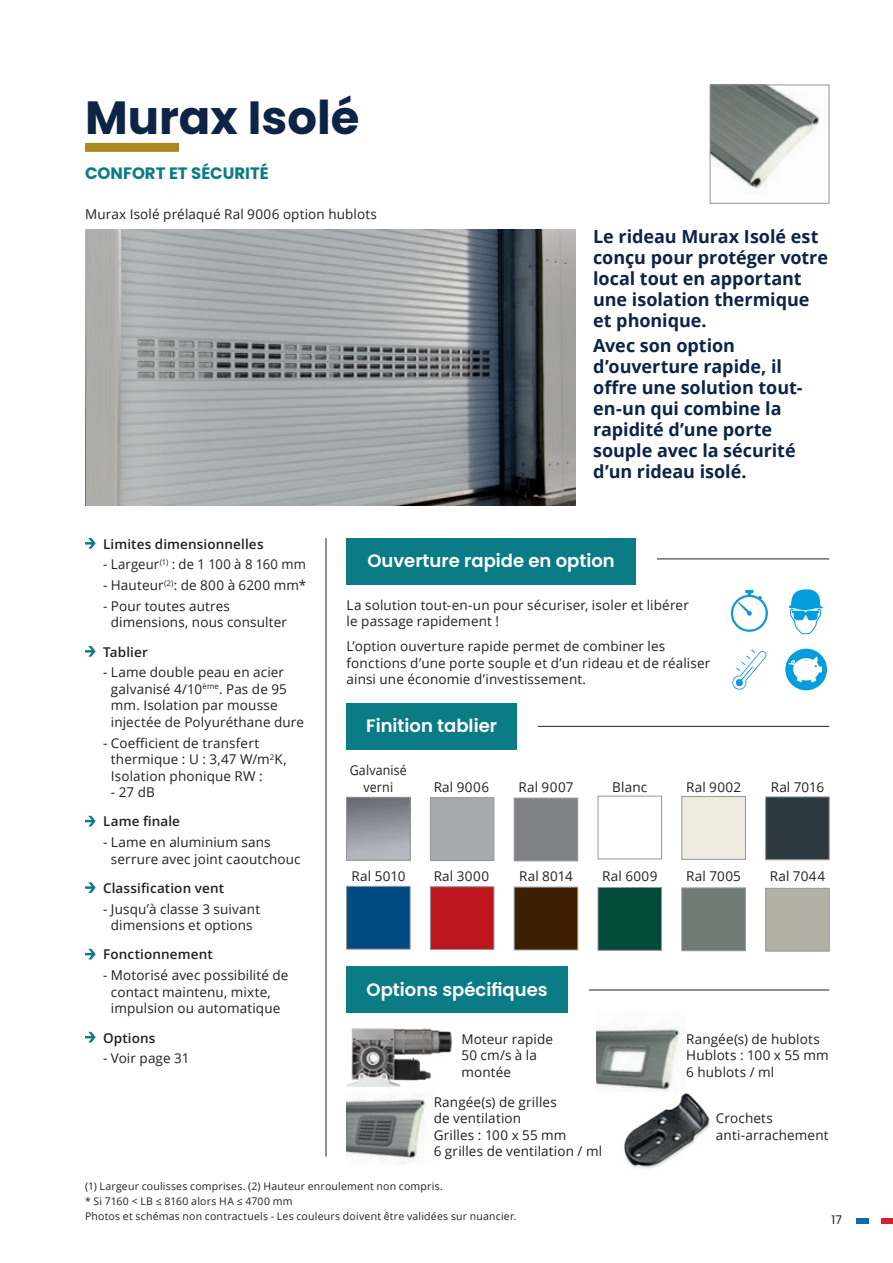
<style>
.page{position:relative;width:893px;height:1263px;background:#fff}
.page>*{position:absolute;margin:0;border:0;box-sizing:border-box;transform-origin:0 0}
.t1{font:700 46.5px "Poppins";color:#0d2447}
.t2{font:700 18px/21px "Open Sans";letter-spacing:-.005em;color:#0d2447}
.t3{font:600 18px "Poppins";color:#fff}
.t4{font:700 16.5px "Poppins";color:#0b7b85}
.t5{font:13.5px/16.5px "Open Sans";letter-spacing:.01em;color:#231f20}
.t6{font:600 13.5px "Open Sans";letter-spacing:.01em;color:#231f20}
.t7{font:13.5px/16.5px "Open Sans";letter-spacing:.01em;color:#231f20;text-align:center;scale:.92 1}
.t8{font:12px "Poppins";color:#231f20}
.t9{font:10.5px/15px "Open Sans";letter-spacing:.02em;color:#231f20}
</style>
<div class="page">
<div style="left:881px;top:1218px;width:12px;height:6px;background:#db1e2e"></div>
<div style="left:856px;top:1218px;width:12px;height:6px;background:#0f6aab"></div>
<svg style="left:85px;top:538px;width:11px;height:11px"></svg>
<svg style="left:85px;top:646px;width:11px;height:11px"></svg>
<svg style="left:85px;top:816px;width:11px;height:10px"></svg>
<svg style="left:85px;top:882px;width:11px;height:11px"></svg>
<svg style="left:85px;top:949px;width:11px;height:10px"></svg>
<svg style="left:85px;top:1032px;width:11px;height:10px"></svg>
<img style="left:86px;top:230px;width:489px;height:275px">
<svg style="left:731px;top:649px;width:36px;height:41px"></svg>
<svg style="left:789px;top:589px;width:34px;height:46px"></svg>
<div style="left:731px;top:595px;width:37px;height:37px;border:2px solid #1698d6;border-radius:50%"></div>
<svg style="left:738px;top:590px;width:24px;height:26px"></svg>
<hr style="left:326px;top:538px;width:1px;height:618px;background:#231f20">
<div style="left:347px;top:538px;width:289px;height:46px;background:#0b7b85"></div>
<hr style="left:657px;top:559px;width:172px;height:1px;background:#231f20">
<div style="left:347px;top:703px;width:170px;height:46px;background:#0b7b85"></div>
<hr style="left:538px;top:726px;width:291px;height:1px;background:#231f20">
<img style="left:348px;top:799px;width:60px;height:59px">
<div style="left:346px;top:797px;width:64px;height:63px;border:1px solid #939598"></div>
<div style="left:598px;top:796px;width:64px;height:63px;background:#fff;border:1px solid #939598"></div>
<div style="left:346px;top:886px;width:64px;height:63px;background:#004b82;border:1px solid #939598"></div>
<div style="left:598px;top:887px;width:64px;height:63px;background:#004b39;border:1px solid #939598"></div>
<div style="left:430px;top:797px;width:64px;height:64px;background:#a8a9ad;border:1px solid #939598"></div>
<div style="left:682px;top:796px;width:64px;height:63px;background:#efebe1;border:1px solid #939598"></div>
<div style="left:430px;top:886px;width:64px;height:64px;background:#bc151c;border:1px solid #939598"></div>
<div style="left:682px;top:888px;width:64px;height:63px;background:#707b76;border:1px solid #939598"></div>
<div style="left:514px;top:798px;width:64px;height:63px;background:#808285;border:1px solid #939598"></div>
<div style="left:765px;top:797px;width:64px;height:63px;background:#2d393f;border:1px solid #939598"></div>
<div style="left:514px;top:887px;width:64px;height:63px;background:#3b1f00;border:1px solid #939598"></div>
<div style="left:765px;top:888px;width:64px;height:63px;background:#b2b1a4;border:1px solid #939598"></div>
<div style="left:347px;top:967px;width:221px;height:46px;background:#0b7b85"></div>
<hr style="left:589px;top:990px;width:240px;height:1px;background:#231f20">
<img style="left:596px;top:1026px;width:84px;height:61px">
<img style="left:347px;top:1097px;width:79px;height:67px">
<img style="left:618px;top:1085px;width:92px;height:84px">
<img style="left:346px;top:1028px;width:107px;height:59px">
<div style="left:85px;top:143px;width:94px;height:9px;background:#ab8821"></div>
<div style="left:785px;top:649px;width:42px;height:41px;background:#069ddc;border-radius:50%"></div>
<svg style="left:789px;top:656px;width:33px;height:26px"></svg>
<img style="left:712px;top:87px;width:108px;height:106px">
<div style="left:710px;top:85px;width:119px;height:118px;border:1px solid #939598"></div>
<h1 class="t1" style="left:85px;top:91px;width:276px">Murax Isolé</h1>
<p class="t4" style="left:85px;top:164px;width:185px">CONFORT ET SÉCURITÉ</p>
<p class="t5" style="left:85px;top:205px;width:293px">Murax Isolé prélaqué Ral 9006 option hublots</p>
<h2 class="t2" style="left:593px;top:225px;width:236px">Le rideau Murax Isolé est conçu pour protéger votre local tout en apportant une isolation thermique et phonique.</h2>
<h2 class="t2" style="left:593px;top:334px;width:211px">Avec son option d’ouverture rapide, il offre une solution tout&shy;en-un qui combine la rapidité d’une porte souple avec la sécurité d’un rideau isolé.</h2>
<p class="t6" style="left:103px;top:534px;width:162px">Limites dimensionnelles</p>
<p class="t5" style="left:103px;top:556px;width:204px">- Largeur<sup>(1)</sup> : de 1 100 à 8 160 mm</p>
<p class="t5" style="left:103px;top:577px;width:205px">- Hauteur<sup>(2)</sup>: de 800 à 6200 mm*</p>
<p class="t5" style="left:111px;top:597px;width:178px;text-indent:-8px">- Pour toutes autres dimensions, nous consulter</p>
<p class="t6" style="left:103px;top:642px;width:46px">Tablier</p>
<p class="t5" style="left:111px;top:664px;width:195px;text-indent:-8px">- Lame double peau en acier galvanisé 4/10<sup>ème</sup>. Pas de 95 mm. Isolation par mousse injectée de Polyuréthane dure</p>
<p class="t5" style="left:111px;top:734px;width:177px;text-indent:-8px">- Coefficient de transfert thermique : U : 3,47 W/m<sup>2</sup>K,<br>Isolation phonique RW :</p>
<p class="t5" style="left:111px;top:784px;width:45px">- 27 dB</p>
<p class="t6" style="left:103px;top:812px;width:79px">Lame finale</p>
<p class="t5" style="left:111px;top:834px;width:191px;text-indent:-8px">- Lame en aluminium sans serrure avec joint caoutchouc</p>
<p class="t6" style="left:103px;top:879px;width:123px">Classification vent</p>
<p class="t5" style="left:103px;top:900px;width:159px;text-align:center">- Jusqu’à classe 3 suivant dimensions et options</p>
<p class="t6" style="left:103px;top:945px;width:111px">Fonctionnement</p>
<p class="t5" style="left:111px;top:967px;width:179px;text-indent:-8px">- Motorisé avec possibilité de contact maintenu, mixte, impulsion ou automatique</p>
<p class="t6" style="left:103px;top:1028px;width:54px">Options</p>
<p class="t5" style="left:103px;top:1050px;width:88px">- Voir page 31</p>
<h2 class="t3" style="left:367px;top:550px;width:249px">Ouverture rapide en option</h2>
<p class="t5" style="left:347px;top:596px;width:344px">La solution tout-en-un pour sécuriser, isoler et libérer le passage rapidement !</p>
<p class="t5" style="left:347px;top:638px;width:365px">L’option ouverture rapide permet de combiner les fonctions d’une porte souple et d’un rideau et de réaliser ainsi une économie d’investissement.</p>
<h2 class="t3" style="left:366px;top:716px;width:132px">Finition tablier</h2>
<p class="t7" style="left:350px;top:762px;width:64px">Galvanisé verni</p>
<p class="t5" style="left:434px;top:778px;width:57px">Ral 9006</p>
<p class="t5" style="left:518px;top:778px;width:56px">Ral 9007</p>
<p class="t5" style="left:612px;top:778px;width:36px">Blanc</p>
<p class="t5" style="left:686px;top:778px;width:56px">Ral 9002</p>
<p class="t5" style="left:771px;top:778px;width:55px">Ral 7016</p>
<p class="t5" style="left:352px;top:868px;width:55px">Ral 5010</p>
<p class="t5" style="left:434px;top:868px;width:57px">Ral 3000</p>
<p class="t5" style="left:519px;top:868px;width:55px">Ral 8014</p>
<p class="t5" style="left:602px;top:868px;width:57px">Ral 6009</p>
<p class="t5" style="left:686px;top:868px;width:56px">Ral 7005</p>
<p class="t5" style="left:770px;top:868px;width:57px">Ral 7044</p>
<h2 class="t3" style="left:367px;top:979px;width:183px">Options spécifiques</h2>
<p class="t5" style="left:461px;top:1030px;width:93px">Moteur rapide<br>50 cm/s à la montée</p>
<p class="t5" style="left:686px;top:1030px;width:144px">Rangée(s) de hublots<br>Hublots : 100 x 55 mm<br>6 hublots / ml</p>
<p class="t5" style="left:434px;top:1093px;width:170px">Rangée(s) de grilles<br>de ventilation<br>Grilles : 100 x 55 mm<br>6 grilles de ventilation / ml</p>
<p class="t5" style="left:716px;top:1110px;width:114px">Crochets anti-arrachement</p>
<p class="t9" style="left:85px;top:1179px;width:433px">(1) Largeur coulisses comprises. (2) Hauteur enroulement non compris.<br>* Si 7160 &lt; LB ≤ 8160 alors HA ≤ 4700 mm<br>Photos et schémas non contractuels - Les couleurs doivent être validées sur nuancier.</p>
<p class="t8" style="left:831px;top:1213px;width:12px">17</p>
</div>
